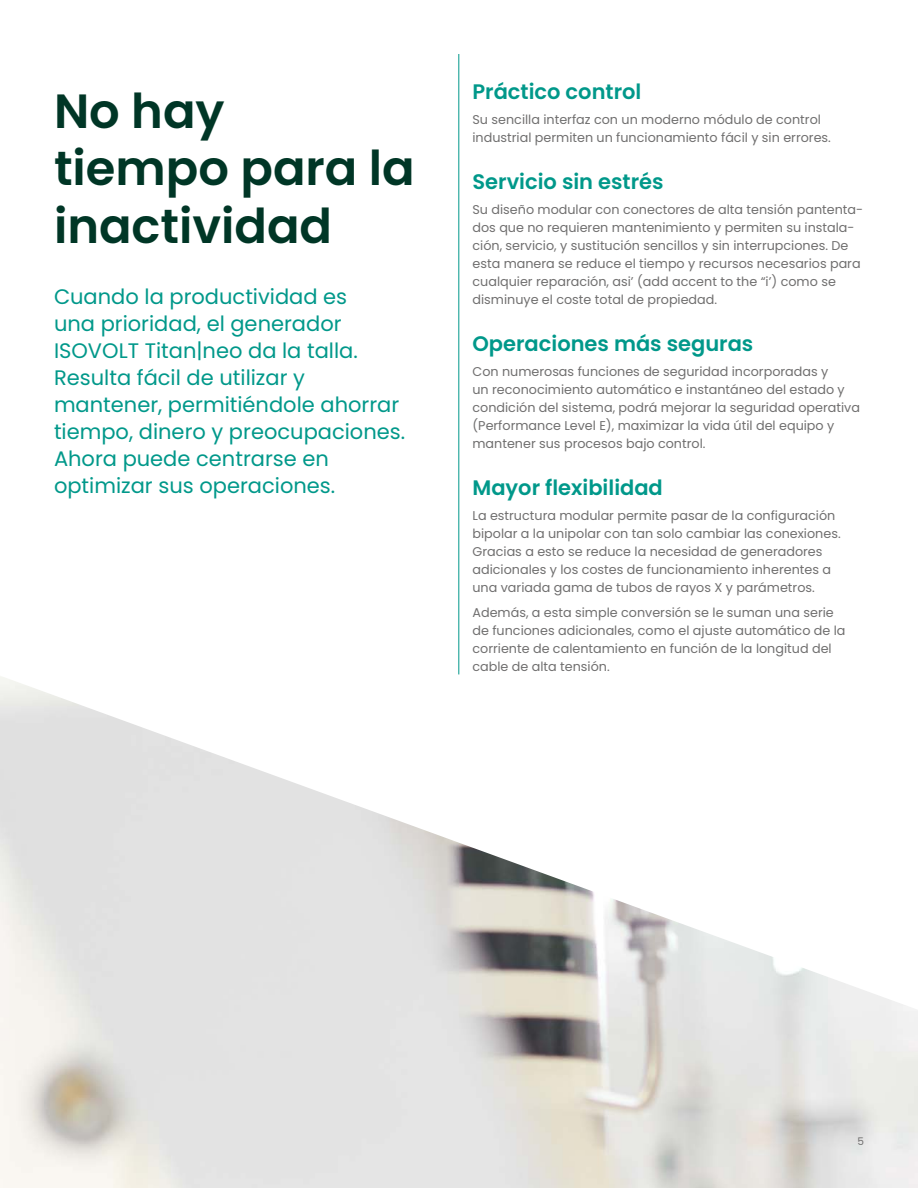
<style>
.page{position:relative;width:918px;height:1188px;background:#fff}
.page>*{position:absolute;margin:0;border:0;box-sizing:border-box;transform-origin:0 0}
.t1{font:600 48px/57.6px "Poppins";color:#003626}
.t2{font:21px/27px "Poppins";color:#00988a}
.t3{font:600 21px "Poppins";color:#00988a}
.t4{font:12.75px/18px "Poppins";color:#706f6f}
.t5{font:10.5px "Poppins";color:#706f6f}
</style>
<div class="page">
<img style="left:0;top:676px;width:918px;height:512px">
<hr style="left:458px;top:54px;width:1px;height:620px;background:#00988a">
<h1 class="t1" style="left:54px;top:82px;width:362px">No hay<br>tiempo para la inactividad</h1>
<h2 class="t2" style="left:54px;top:283px;width:353px">Cuando la productividad es<br>una prioridad, el generador<br>ISOVOLT Titan|neo da la talla.<br>Resulta fácil de utilizar y mantener, permitiéndole ahorrar tiempo, dinero y preocupaciones.<br>Ahora puede centrarse en optimizar sus operaciones.</h2>
<h2 class="t3" style="left:473px;top:80px;width:170px">Práctico control</h2>
<p class="t4" style="left:472px;top:111px;width:360px">Su sencilla interfaz con un moderno módulo de control industrial permiten un funcionamiento fácil y sin errores.</p>
<h2 class="t3" style="left:472px;top:170px;width:193px">Servicio sin estrés</h2>
<p class="t4" style="left:472px;top:201px;width:392px">Su diseño modular con conectores de alta tensión pantenta&shy;dos que no requieren mantenimiento y permiten su instala&shy;ción, servicio, y sustitución sencillos y sin interrupciones. De esta manera se reduce el tiempo y recursos necesarios para cualquier reparación, asi’ (add accent to the “i’) como se disminuye el coste total de propiedad.</p>
<h2 class="t3" style="left:472px;top:332px;width:282px">Operaciones más seguras</h2>
<p class="t4" style="left:472px;top:363px;width:389px">Con numerosas funciones de seguridad incorporadas y<br>un reconocimiento automático e instantáneo del estado y condición del sistema, podrá mejorar la seguridad operativa (Performance Level E), maximizar la vida útil del equipo y mantener sus procesos bajo control.</p>
<h2 class="t3" style="left:472px;top:476px;width:192px">Mayor flexibilidad</h2>
<p class="t4" style="left:472px;top:507px;width:370px">La estructura modular permite pasar de la configuración bipolar a la unipolar con tan solo cambiar las conexiones.<br>Gracias a esto se reduce la necesidad de generadores adicionales y los costes de funcionamiento inherentes a una variada gama de tubos de rayos X y parámetros.</p>
<p class="t4" style="left:472px;top:604px;width:375px">Además, a esta simple conversión se le suman una serie de funciones adicionales, como el ajuste automático de la corriente de calentamiento en función de la longitud del cable de alta tensión.</p>
<p class="t5" style="left:857px;top:1135px;width:8px">5</p>
</div>
